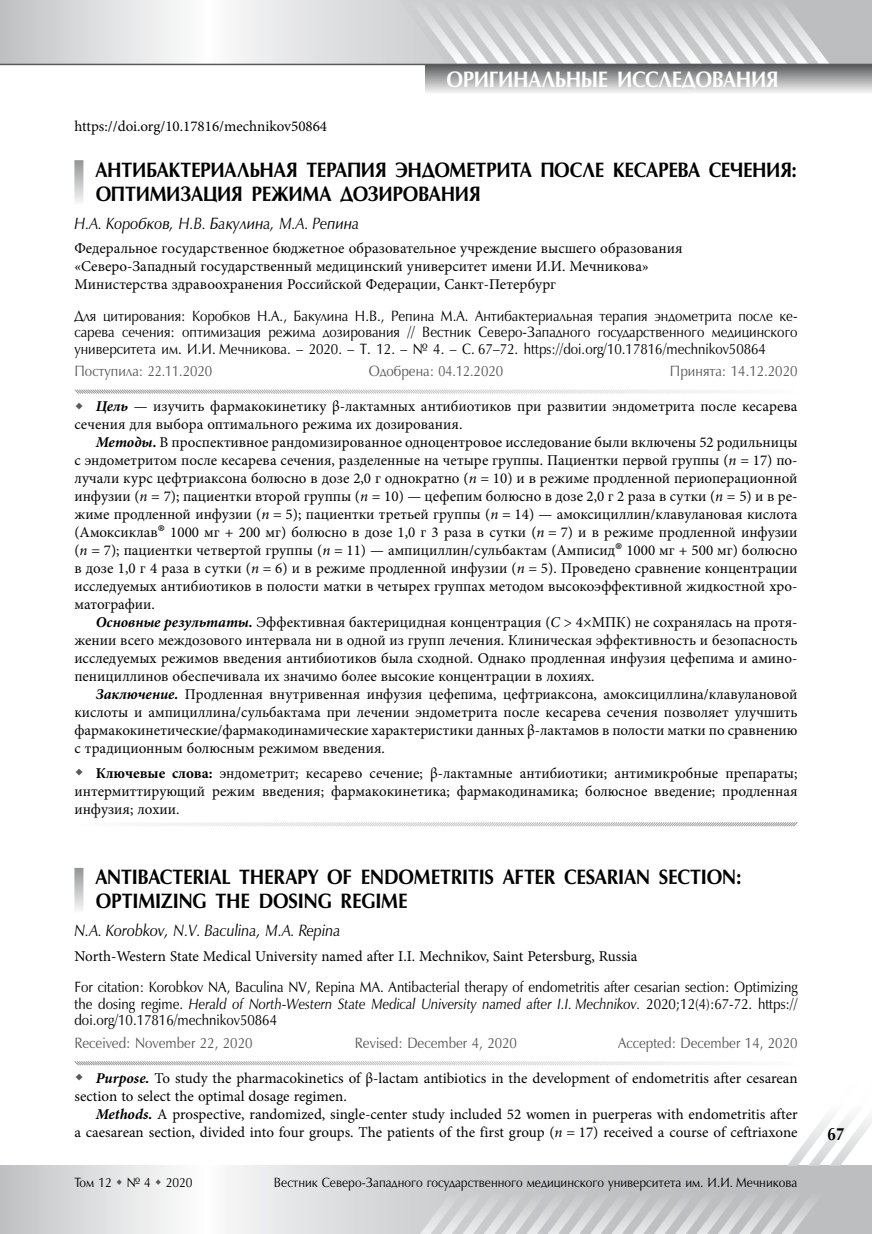
<style>
.page{position:relative;width:872px;height:1234px;background:#fff}
.page>*{position:absolute;margin:0;border:0;box-sizing:border-box;transform-origin:0 0}
.t1{font:700 22.5px "Optimum AP";letter-spacing:-.02em;color:#fff;scale:.9 1}
.t2{font:700 21px/24px "Optimum AP";letter-spacing:-.01em;color:#000;scale:.9 1}
.t3{font:700 18px "Optimum AP";color:#000;scale:.85 1}
.t4{font:italic 16.5px "Optimum AP";color:#000;scale:.9 1}
.t5{font:15px/18px "Minion Pro";color:#000;text-align:justify}
.t6{font:15px/16.5px "Optimum AP";color:#000;text-align:justify;scale:.9 1}
.t7{font:15px "Optimum AP";color:#58595b;scale:.9 1}
.t8{font:13.5px "Optimum AP";color:#000;scale:.9 1}
.s1{font-weight:700;font-style:italic}
.s2{font-style:italic}
.s3{font-size:22.5px}
.s4{font-weight:700}
</style>
<div class="page">
<svg style="left:0;top:0;width:872px;height:64px"></svg>
<svg style="left:0;top:1165px;width:404px;height:68px"></svg>
<div style="left:425px;top:64px;width:447px;height:30px;background:linear-gradient(to bottom,#555658,#f4f4f4)"></div>
<svg style="left:383px;top:0;width:446px;height:64px;background:#d1d2d4"></svg>
<hr style="left:0;top:64px;width:872px;height:1px;background:#58595b">
<svg style="left:404px;top:1116px;width:468px;height:117px"></svg>
<div style="left:858px;top:1130px;width:14px;height:28px;background:#fff"></div>
<svg style="left:74px;top:389px;width:673px;height:5px"></svg>
<svg style="left:129px;top:822px;width:669px;height:5px"></svg>
<svg style="left:74px;top:1061px;width:678px;height:5px"></svg>
<svg style="left:74px;top:160px;width:9px;height:43px"></svg>
<svg style="left:74px;top:867px;width:9px;height:43px"></svg>
<svg style="left:117px;top:1178px;width:5px;height:6px"></svg>
<svg style="left:156px;top:1178px;width:5px;height:6px"></svg>
<h1 class="t1" style="left:446px;top:67px;width:370px">ОРИГИНАЛЬНЫЕ ИССЛЕДОВАНИЯ</h1>
<p class="t5" style="left:74px;top:118px;width:254px">https://doi.org/10.17816/mechnikov50864</p>
<h2 class="t2" style="left:96px;top:158px;width:781px">АНТИБАКТЕРИАЛЬНАЯ ТЕРАПИЯ ЭНДОМЕТРИТА ПОСЛЕ КЕСАРЕВА СЕЧЕНИЯ:<br>ОПТИМИЗАЦИЯ РЕЖИМА ДОЗИРОВАНИЯ</h2>
<p class="t4" style="left:74px;top:215px;width:318px">Н.А. Коробков, Н.В. Бакулина, М.А. Репина</p>
<p class="t5" style="left:74px;top:239px;width:609px;text-align:left">Федеральное государственное бюджетное образовательное учреждение высшего образования «Северо‑Западный государственный медицинский университет имени И.И. Мечникова»<br>Министерства здравоохранения Российской Федерации, Санкт-Петербург</p>
<p class="t6" style="left:74px;top:308px;width:805px">Для цитирования: Коробков Н.А., Бакулина Н.В., Репина М.А. Антибактериальная терапия эндометрита после ке&shy;сарева сечения: оптимизация режима дозирования // Вестник Северо-Западного государственного медицинского университета им. И.И. Мечникова. – 2020. – Т. 12. – № 4. – С. 67–72. https://doi.org/10.17816/mechnikov50864</p>
<p class="t7" style="left:74px;top:363px;width:155px">Поступила: 22.11.2020</p>
<p class="t7" style="left:369px;top:363px;width:151px">Одобрена: 04.12.2020</p>
<p class="t7" style="left:670px;top:363px;width:143px">Принята: 14.12.2020</p>
<p class="t5" style="left:74px;top:397px;width:724px;text-indent:21px"><span class="s1">Цель</span> — изучить фармакокинетику β-лактамных антибиотиков при развитии эндометрита после кесарева сечения для выбора оптимального режима их дозирования.</p>
<p class="t5" style="left:74px;top:433px;width:724px;text-indent:21px"><span class="s1">Методы.</span> В проспективное рандомизированное одноцентровое исследование были включены 52 родильницы с эндометритом после кесарева сечения, разделенные на четыре группы. Пациентки первой группы (<span class="s2">n</span> = 17) по‑ лучали курс цефтриаксона болюсно в дозе 2,0 г однократно (<span class="s2">n</span> = 10) и в режиме продленной периоперационной инфузии (<span class="s2">n</span> = 7); пациентки второй группы (<span class="s2">n</span> = 10) — цефепим болюсно в дозе 2,0 г 2 раза в сутки (<span class="s2">n</span> = 5) и в ре‑ жиме продленной инфузии (<span class="s2">n</span> = 5); пациентки третьей группы (<span class="s2">n</span> = 14) — амоксициллин/клавулановая кислота (Амоксиклав<span class="s3">®</span> 1000 мг + 200 мг) болюсно в дозе 1,0 г 3 раза в сутки (<span class="s2">n</span> = 7) и в режиме продленной инфузии (<span class="s2">n</span> = 7); пациентки четвертой группы (<span class="s2">n</span> = 11) — ампициллин/сульбактам (Амписид<span class="s3">®</span> 1000 мг + 500 мг) болюсно в дозе 1,0 г 4 раза в сутки (<span class="s2">n</span> = 6) и в режиме продленной инфузии (<span class="s2">n</span> = 5). Проведено сравнение концентрации исследуемых антибиотиков в полости матки в четырех группах методом высокоэффективной жидкостной хро‑ матографии.</p>
<p class="t5" style="left:74px;top:613px;width:724px;text-indent:21px"><span class="s1">Основные результаты.</span> Эффективная бактерицидная концентрация (<span class="s2">С</span> &gt; 4×МПК) не сохранялась на протя‑ жении всего междозового интервала ни в одной из групп лечения. Клиническая эффективность и безопасность исследуемых режимов введения антибиотиков была сходной. Однако продленная инфузия цефепима и амино‑ пенициллинов обеспечивала их значимо более высокие концентрации в лохиях.</p>
<p class="t5" style="left:74px;top:685px;width:724px;text-indent:21px"><span class="s1">Заключение.</span> Продленная внутривенная инфузия цефепима, цефтриаксона, амоксициллина/клавулановой кислоты и ампициллина/сульбактама при лечении эндометрита после кесарева сечения позволяет улучшить фармакокинетические/фармакодинамические характеристики данных β-лактамов в полости матки по сравнению с традиционным болюсным режимом введения.</p>
<p class="t5" style="left:74px;top:763px;width:724px;text-indent:21px"><span class="s4">Ключевые слова:</span> эндометрит; кесарево сечение; β-лактамные антибиотики; антимикробные препараты; интермиттирующий режим введения; фармакокинетика; фармакодинамика; болюсное введение; продленная инфузия; лохии.</p>
<h2 class="t2" style="left:96px;top:865px;width:719px">ANTIBACTERIAL THERAPY OF ENDOMETRITIS AFTER CESARIAN SECTION:<br>OPTIMIZING THE DOSING REGIME</h2>
<p class="t4" style="left:74px;top:922px;width:297px">N.A. Korobkov, N.V. Baculina, M.A. Repina</p>
<p class="t5" style="left:74px;top:946px;width:564px">North-Western State Medical University named after I.I. Mechnikov, Saint Petersburg, Russia</p>
<p class="t6" style="left:74px;top:979px;width:805px">For citation: Korobkov NA, Baculina NV, Repina MA. Antibacterial therapy of endometritis after cesarian section: Optimizing the dosing regime. <span class="s2">Herald of North-Western State Medical University named after I.I. Mechnikov.</span> 2020;12(4):67-72. https:// doi.org/10.17816/mechnikov50864</p>
<p class="t7" style="left:74px;top:1034px;width:199px">Received: November 22, 2020</p>
<p class="t7" style="left:355px;top:1034px;width:181px">Revised: December 4, 2020</p>
<p class="t7" style="left:618px;top:1034px;width:201px">Accepted: December 14, 2020</p>
<p class="t5" style="left:74px;top:1068px;width:724px;text-indent:21px"><span class="s1">Purpose.</span> To study the pharmacokinetics of β-lactam antibiotics in the development of endometritis after cesarean section to select the optimal dosage regimen.</p>
<p class="t5" style="left:74px;top:1104px;width:724px;text-align:right"><span class="s1">Methods.</span> A prospective, randomized, single-center study included 52 women in puerperas with endometritis after<br>a caesarean section, divided into four groups. The patients of the first group (<span class="s2">n</span> = 17) received a course of ceftriaxone</p>
<p class="t8" style="left:74px;top:1175px;width:133px">Том 12 № 4 2020</p>
<p class="t8" style="left:274px;top:1175px;width:583px">Вестник Северо-Западного государственного медицинского университета им. И.И. Мечникова</p>
<p class="t3" style="left:827px;top:1124px;width:21px">67</p>
</div>
